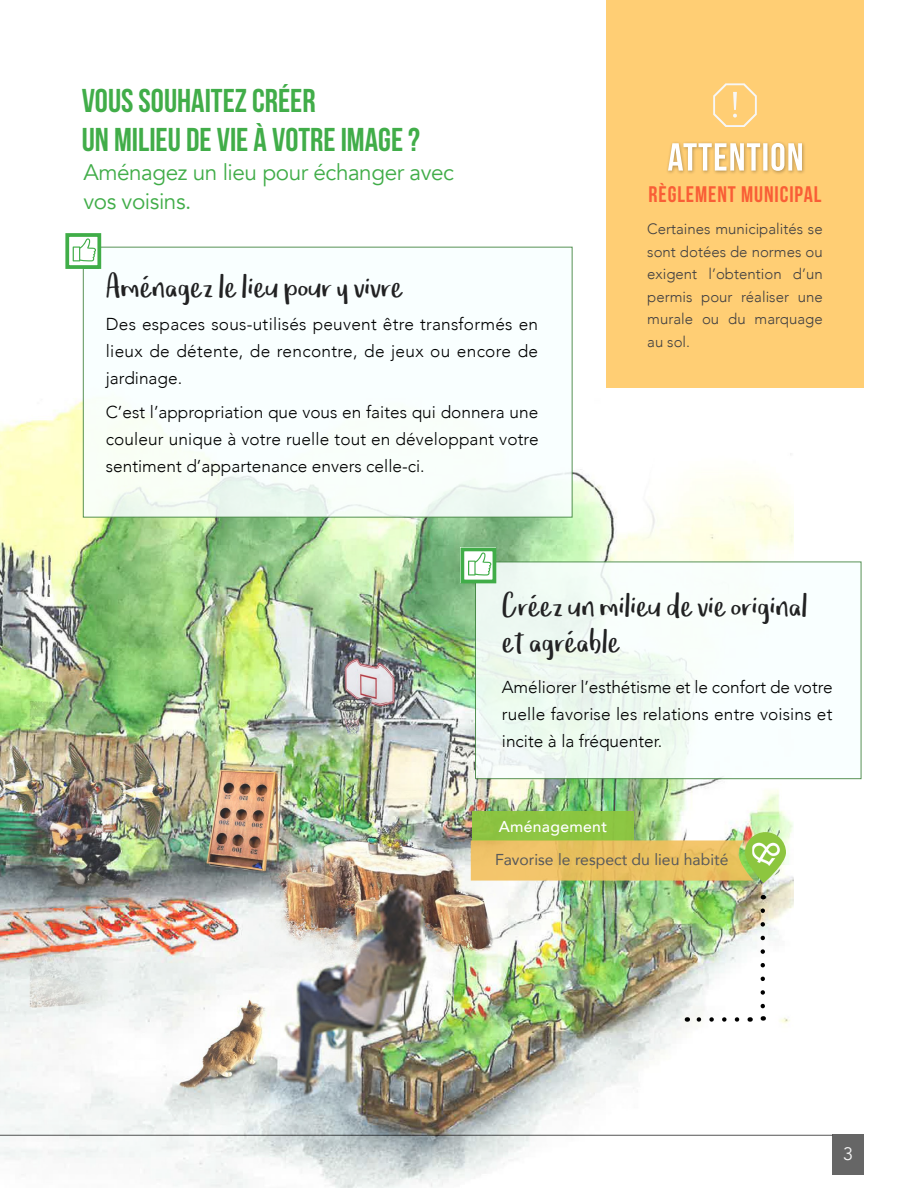
<style>
.page{position:relative;width:918px;height:1188px;background:#fff}
.page>*{position:absolute;margin:0;border:0;box-sizing:border-box;transform-origin:0 0}
.t1{font:33px/36px "Om Telolet Om";color:#222223}
.t2{font:33px/39px "Bebas Neue";color:#41ad49}
.t3{font:22.5px/28.5px "Avenir";letter-spacing:-.02em;color:#41ad49}
.t4{font:22.5px "Bebas Neue";letter-spacing:.04em;color:#f95e36}
.t5{font:18px "Avenir";color:#f7f7f7}
.t6{font:300 17.25px/27px "Avenir";letter-spacing:.005em;color:#000;text-align:justify}
.t7{font:15.75px "Avenir";color:#58595b}
.t8{font:500 15.75px "Avenir";letter-spacing:.02em;color:#fff}
.t9{font:300 15px/22.5px "Avenir";color:#414042;text-align:justify}
</style>
<div class="page">
<img style="left:0;top:302px;width:794px;height:886px">
<hr style="left:0;top:1135px;width:832px;height:1px;background:#000">
<div style="left:832px;top:1135px;width:32px;height:40px;background:#666"></div>
<div style="left:606px;top:0;width:258px;height:388px;background:#ffce74"></div>
<svg style="left:713px;top:83px;width:44px;height:44px"></svg>
<svg style="left:687px;top:1017px;width:50px;height:5px"></svg>
<svg style="left:761px;top:911px;width:4px;height:110px"></svg>
<div style="left:472px;top:812px;width:162px;height:29px;background:#8dc63f"></div>
<svg style="left:471px;top:840px;width:283px;height:41px;background:#e9c163"></svg>
<svg style="left:745px;top:832px;width:41px;height:51px"></svg>
<img style="left:752px;top:840px;width:29px;height:29px">
<svg style="left:83px;top:247px;width:490px;height:271px"></svg>
<div style="left:65px;top:233px;width:36px;height:36px;border:4px solid #40ad48"></div>
<div style="left:665px;top:140px;width:141px;height:35px;background:#000;opacity:.3"></div>
<svg style="left:668px;top:143px;width:134px;height:28px"></svg>
<svg style="left:475px;top:561px;width:387px;height:218px"></svg>
<div style="left:460px;top:548px;width:36px;height:35px;background:#fff"></div>
<div style="left:460px;top:548px;width:36px;height:35px;border:4px solid #40ad48"></div>
<svg style="left:73px;top:238px;width:23px;height:23px"></svg>
<svg style="left:468px;top:552px;width:24px;height:24px"></svg>
<h1 class="t2" style="left:82px;top:80px;width:340px">VOUS SOUHAITEZ CRÉER<br>UN MILIEU DE VIE À VOTRE IMAGE ?</h1>
<h2 class="t3" style="left:83px;top:159px;width:372px">Aménagez un lieu pour échanger avec vos voisins.</h2>
<h1 class="t1" style="left:106px;top:272px;width:299px">Aménagez le lieu pour y vivre</h1>
<p class="t6" style="left:106px;top:311px;width:434px">Des espaces sous-utilisés peuvent être transformés en lieux de détente, de rencontre, de jeux ou encore de jardinage.</p>
<p class="t6" style="left:106px;top:398px;width:434px">C’est l’appropriation que vous en faites qui donnera une couleur unique à votre ruelle tout en développant votre sentiment d’appartenance envers celle-ci.</p>
<h2 class="t4" style="left:649px;top:182px;width:174px">RÈGLEMENT MUNICIPAL</h2>
<p class="t9" style="left:647px;top:218px;width:177px">Certaines municipalités se sont dotées de normes ou exigent l’obtention d’un permis pour réaliser une murale ou du marquage au sol.</p>
<h1 class="t1" style="left:502px;top:591px;width:307px">Créez un milieu de vie original et agréable</h1>
<p class="t6" style="left:502px;top:674px;width:332px">Améliorer l’esthétisme et le confort de votre ruelle favorise les relations entre voisins et incite à la fréquenter.</p>
<p class="t8" style="left:499px;top:813px;width:110px">Aménagement</p>
<p class="t7" style="left:495px;top:847px;width:235px">Favorise le respect du lieu habité</p>
<p class="t5" style="left:843px;top:1143px;width:12px">3</p>
</div>
